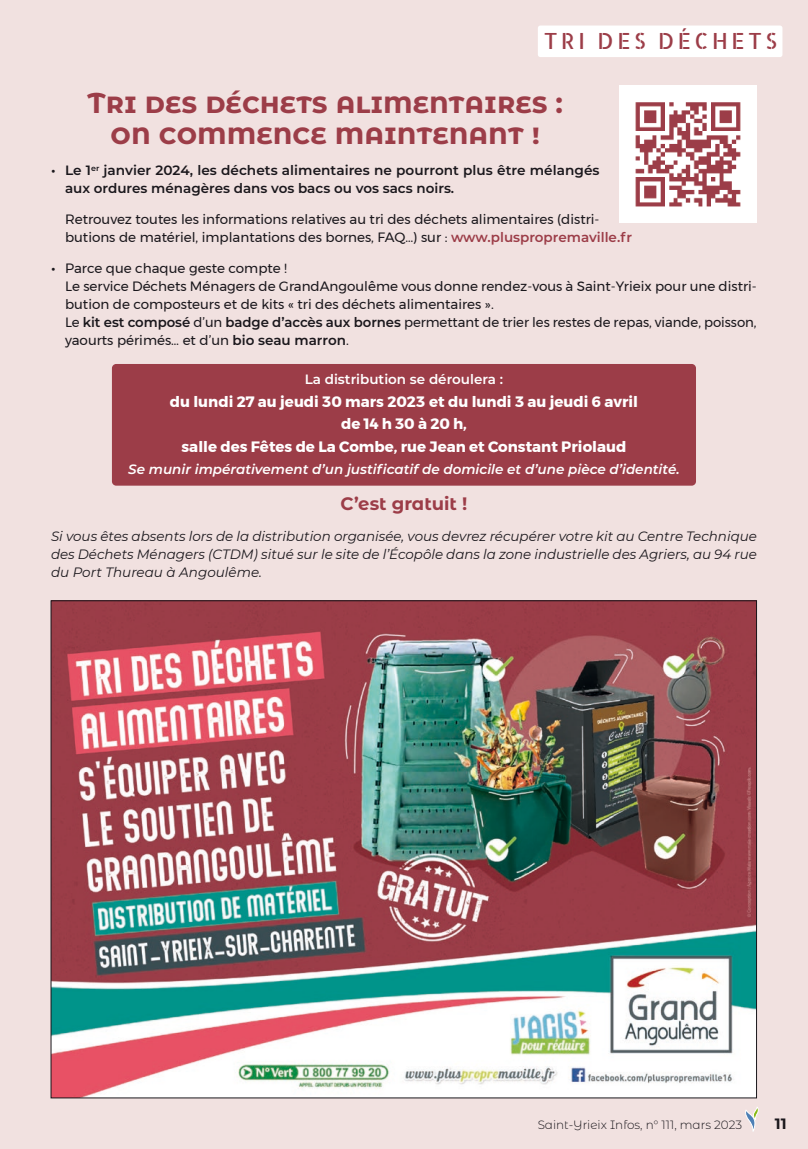
<style>
.page{position:relative;width:808px;height:1149px;background:#fff}
.page>*{position:absolute;margin:0;border:0;box-sizing:border-box;transform-origin:0 0}
.t1{font:700 28.5px/31.5px "Montserrat Alternates";color:#9c3d48;text-align:center}
.t2{font:22.2px "Allerta Stencil";letter-spacing:.16em;color:#9c3d48}
.t3{font:700 18px "Montserrat Alternates";color:#9c3d48}
.t4{font:700 15px/22.5px "Montserrat";color:#fff;text-align:center}
.t5{font:700 15px "Montserrat Alternates";color:#1a171c}
.t6{font:13.5px/18px "Montserrat";color:#1a171c}
.t7{font:italic 13.5px/18px "Montserrat";color:#1a171c;text-align:justify}
.t8{font:600 13.5px/18px "Montserrat";color:#1a171c}
.t9{font:italic 600 13.5px "Montserrat";color:#fff}
.t10{font:600 13.5px "Montserrat";color:#fff}
.t11{font:300 12px "Montserrat Alternates";color:#1a171c}
.s1{font-weight:600;color:#9c3d48}
.s2{font-weight:600}
</style>
<div class="page">
<div style="left:0;top:0;width:808px;height:1148px;background:#f1e1e0"></div>
<div style="left:538px;top:26px;width:244px;height:31px;background:#fff;border-radius:3px"></div>
<div style="left:112px;top:364px;width:584px;height:121px;background:#9c3d48;border-radius:4px"></div>
<img style="left:53px;top:602px;width:702px;height:493px">
<img style="left:619px;top:85px;width:138px;height:138px">
<svg style="left:745px;top:1107px;width:14px;height:24px"></svg>
<h2 class="t2" style="left:544px;top:26px;width:235px">TRI DES DÉCHETS</h2>
<h1 class="t1" style="left:88px;top:85px;width:477px">Tri des déchets alimentaires : on commence maintenant !</h1>
<p class="t8" style="left:65px;top:160px;width:536px;text-indent:-14px">• Le 1<sup>er</sup> janvier 2024, les déchets alimentaires ne pourront plus être mélangés aux ordures ménagères dans vos bacs ou vos sacs noirs.</p>
<p class="t6" style="left:65px;top:210px;width:568px">Retrouvez toutes les informations relatives au tri des déchets alimentaires (distri&shy;butions de matériel, implantations des bornes, FAQ…) sur : <span class="s1">www.pluspropremaville.fr</span></p>
<p class="t6" style="left:65px;top:258px;width:693px;text-indent:-14px"><span class="s2">•</span> Parce que chaque geste compte !<br>Le service Déchets Ménagers de GrandAngoulême vous donne rendez-vous à Saint-Yrieix pour une distri&shy;bution de composteurs et de kits « tri des déchets alimentaires ».<br>Le <span class="s2">kit est composé</span> d’un <span class="s2">badge d’accès aux bornes</span> permettant de trier les restes de repas, viande, poisson, yaourts périmés… et d’un <span class="s2">bio seau marron</span>.</p>
<p class="t10" style="left:305px;top:369px;width:200px">La distribution se déroulera :</p>
<p class="t4" style="left:170px;top:390px;width:470px">du lundi 27 au jeudi 30 mars 2023 et du lundi 3 au jeudi 6 avril de 14 h 30 à 20 h,<br>salle des Fêtes de La Combe, rue Jean et Constant Priolaud</p>
<p class="t9" style="left:128px;top:459px;width:553px">Se munir impérativement d’un justificatif de domicile et d’une pièce d’identité.</p>
<h3 class="t3" style="left:341px;top:490px;width:128px">C’est gratuit !</h3>
<p class="t7" style="left:51px;top:526px;width:707px">Si vous êtes absents lors de la distribution organisée, vous devrez récupérer votre kit au Centre Technique des Déchets Ménagers (CTDM) situé sur le site de l’Écopôle dans la zone industrielle des Agriers, au 94 rue du Port Thureau à Angoulême.</p>
<p class="t11" style="left:538px;top:1116px;width:206px">Saint-Yrieix Infos, n° 111, mars 2023</p>
<p class="t5" style="left:775px;top:1112px;width:13px">11</p>
</div>
